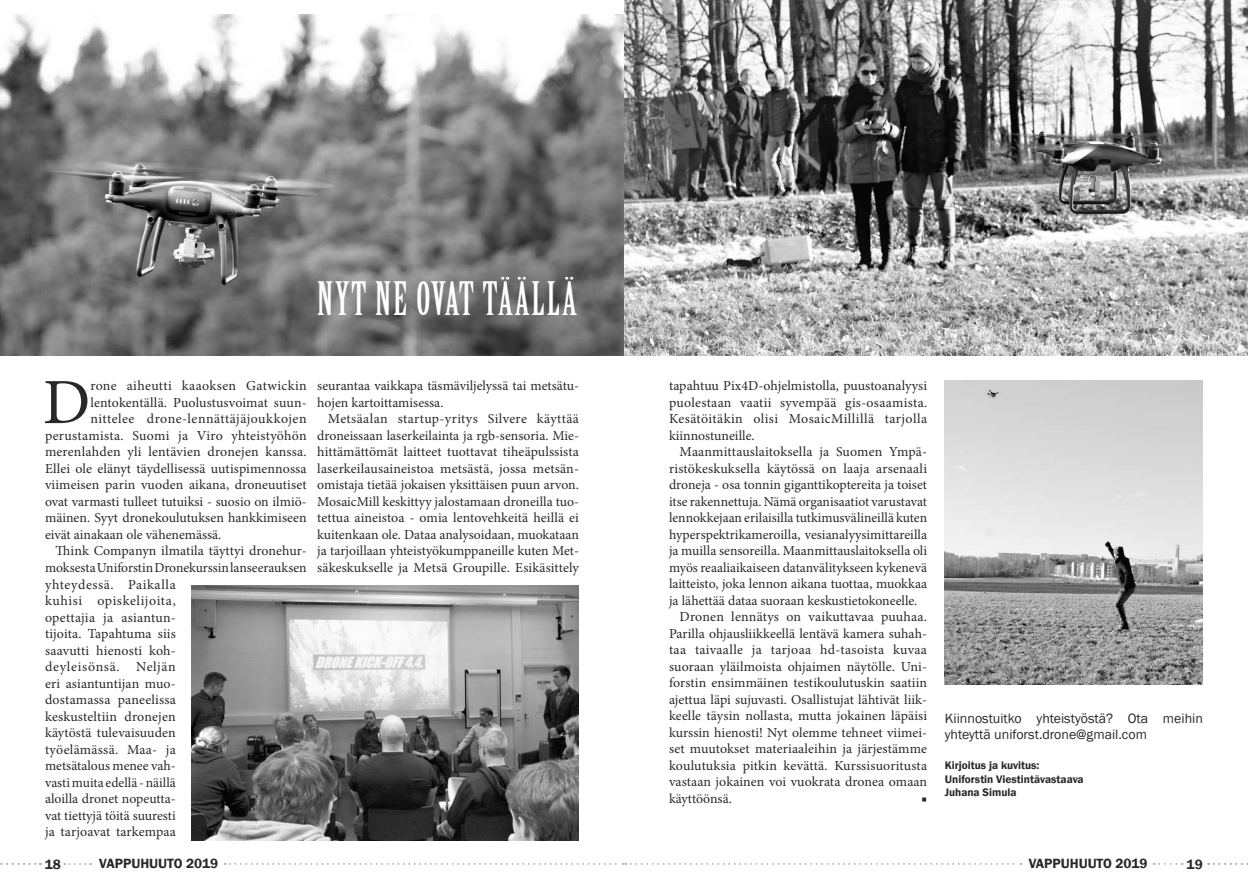
<style>
.page{position:relative;width:1248px;height:886px;background:#fff}
.page>*{position:absolute;margin:0;border:0;box-sizing:border-box;transform-origin:0 0}
.t1{font:64.5px "Minion Pro";color:#292829}
.t2{font:45px "Birch Std";letter-spacing:.04em;color:#fff}
.t3{font:13.88px/16.6px "Franklin Gothic";color:#292829}
.t4{font:13.75px/16.5px "Minion Pro";letter-spacing:.005em;color:#292829;text-align:justify}
.t5{font:13.75px "Minion Pro";letter-spacing:.035em;color:#292829}
.t6{font:600 13.75px "Franklin Gothic";color:#292829}
.t7{font:13.75px "Minion Pro";letter-spacing:.025em;color:#292829}
.t8{font:600 11.25px/13.5px "Franklin Gothic";color:#292829}
</style>
<div class="page">
<img style="left:0;top:14px;width:623px;height:341px">
<img style="left:191px;top:585px;width:388px;height:256px">
<img style="left:944px;top:380px;width:258px;height:305px">
<img style="left:624px;top:0;width:623px;height:355px">
<svg style="left:64px;top:863px;width:27px;height:2px"></svg>
<svg style="left:224px;top:863px;width:797px;height:2px"></svg>
<svg style="left:1153px;top:863px;width:29px;height:2px"></svg>
<svg style="left:0;top:863px;width:41px;height:2px"></svg>
<svg style="left:1208px;top:863px;width:40px;height:2px"></svg>
<h2 class="t2" style="left:317px;top:273px;width:261px">NYT NE OVAT TÄÄLLÄ</h2>
<h1 class="t1" style="left:43px;top:359px;width:49px">D</h1>
<p class="t7" style="left:90px;top:376px;width:218px">rone aiheutti kaaoksen Gatwickin</p>
<p class="t4" style="left:90px;top:394px;width:218px">lentokentällä. Puolustusvoimat suun-</p>
<p class="t5" style="left:90px;top:409px;width:218px">nittelee drone-lennättäjäjoukkojen</p>
<p class="t4" style="left:45px;top:427px;width:263px">perustamista. Suomi ja Viro yhteistyöhön</p>
<p class="t4" style="left:45px;top:443px;width:263px">merenlahden yli lentävien dronejen kanssa.</p>
<p class="t4" style="left:45px;top:460px;width:263px">Ellei ole elänyt täydellisessä uutispimennossa</p>
<p class="t4" style="left:45px;top:476px;width:263px">viimeisen parin vuoden aikana, droneuutiset</p>
<p class="t4" style="left:45px;top:493px;width:263px">ovat varmasti tulleet tutuiksi - suosio on ilmiö-</p>
<p class="t4" style="left:45px;top:509px;width:263px">mäinen. Syyt dronekoulutuksen hankkimiseen</p>
<p class="t4" style="left:45px;top:526px;width:178px">eivät ainakaan ole vähenemässä.</p>
<p class="t4" style="left:56px;top:542px;width:252px">Think Companyn ilmatila täyttyi dronehur-</p>
<p class="t4" style="left:45px;top:559px;width:263px">moksesta Uniforstin Dronekurssin lanseerauksen</p>
<p class="t4" style="left:45px;top:576px;width:132px">yhteydessä. Paikalla kuhisi opiskelijoita, opettajia ja asiantun&shy;tijoita. Tapahtuma siis saavutti hienosti koh&shy;deyleisönsä. Neljän eri asiantuntijan muo&shy;dostamassa paneelissa keskusteltiin dronejen käytöstä tulevaisuuden työelämässä. Maa- ja metsätalous menee vah&shy;vasti muita edellä - näillä aloilla dronet nopeutta&shy;vat tiettyjä töitä suuresti ja tarjoavat tarkempaa</p>
<p class="t4" style="left:317px;top:377px;width:263px">seurantaa vaikkapa täsmäviljelyssä tai metsätu&shy;hojen kartoittamisessa.</p>
<p class="t4" style="left:317px;top:410px;width:263px;text-indent:11px">Metsäalan startup-yritys Silvere käyttää droneissaan laserkeilainta ja rgb-sensoria. Mie&shy;hittämättömät laitteet tuottavat tiheäpulssista laserkeilausaineistoa metsästä, jossa metsän&shy;omistaja tietää jokaisen yksittäisen puun arvon.<br>MosaicMill keskittyy jalostamaan droneilla tuo&shy;tettua aineistoa - omia lentovehkeitä heillä ei kuitenkaan ole. Dataa analysoidaan, muokataan ja tarjoillaan yhteistyökumppaneille kuten Met&shy;säkeskukselle ja Metsä Groupille. Esikäsittely</p>
<p class="t4" style="left:669px;top:377px;width:260px">tapahtuu Pix4D-ohjelmistolla, puustoanalyysi puolestaan vaatii syvempää gis-osaamista.<br>Kesätöitäkin olisi MosaicMillillä tarjolla kiinnostuneille.</p>
<p class="t4" style="left:679px;top:443px;width:249px">Maanmittauslaitoksella ja Suomen Ympä-</p>
<p class="t4" style="left:669px;top:460px;width:259px">ristökeskuksella käytössä on laaja arsenaali</p>
<p class="t4" style="left:669px;top:476px;width:259px">droneja - osa tonnin giganttikoptereita ja toiset</p>
<p class="t4" style="left:669px;top:493px;width:259px">itse rakennettuja. Nämä organisaatiot varustavat</p>
<p class="t4" style="left:669px;top:509px;width:259px">lennokkejaan erilaisilla tutkimusvälineillä kuten</p>
<p class="t4" style="left:669px;top:526px;width:259px">hyperspektrikameroilla, vesianalyysimittareilla</p>
<p class="t4" style="left:669px;top:542px;width:259px">ja muilla sensoreilla. Maanmittauslaitoksella oli</p>
<p class="t4" style="left:669px;top:559px;width:259px">myös reaaliaikaiseen datanvälitykseen kykenevä</p>
<p class="t4" style="left:669px;top:575px;width:259px">laitteisto, joka lennon aikana tuottaa, muokkaa</p>
<p class="t4" style="left:669px;top:592px;width:250px">ja lähettää dataa suoraan keskustietokoneelle.</p>
<p class="t4" style="left:679px;top:608px;width:249px">Dronen lennätys on vaikuttavaa puuhaa.</p>
<p class="t4" style="left:669px;top:625px;width:259px">Parilla ohjausliikkeellä lentävä kamera suhah-</p>
<p class="t4" style="left:669px;top:641px;width:259px">taa taivaalle ja tarjoaa hd-tasoista kuvaa</p>
<p class="t4" style="left:669px;top:658px;width:259px">suoraan yläilmoista ohjaimen näytölle. Uni-</p>
<p class="t4" style="left:669px;top:674px;width:259px">forstin ensimmäinen testikoulutuskin saatiin</p>
<p class="t4" style="left:669px;top:691px;width:259px">ajettua läpi sujuvasti. Osallistujat lähtivät liik-</p>
<p class="t4" style="left:669px;top:707px;width:259px">keelle täysin nollasta, mutta jokainen läpäisi</p>
<p class="t4" style="left:669px;top:724px;width:259px">kurssin hienosti! Nyt olemme tehneet viimei-</p>
<p class="t4" style="left:669px;top:740px;width:259px">set muutokset materiaaleihin ja järjestämme</p>
<p class="t4" style="left:669px;top:757px;width:260px">koulutuksia pitkin kevättä. Kurssisuoritusta</p>
<p class="t4" style="left:669px;top:773px;width:260px">vastaan jokainen voi vuokrata dronea omaan</p>
<p class="t4" style="left:669px;top:790px;width:64px">käyttöönsä.</p>
<p class="t4" style="left:921px;top:790px;width:7px">■</p>
<p class="t3" style="left:944px;top:710px;width:259px">Kiinnostuitko yhteistyöstä? Ota meihin yhteyttä uniforst.drone@gmail.com</p>
<p class="t8" style="left:944px;top:759px;width:140px">Kirjoitus ja kuvitus:<br>Uniforstin Viestintävastaava<br>Juhana Simula</p>
<p class="t6" style="left:45px;top:855px;width:18px">18</p>
<p class="t6" style="left:99px;top:855px;width:120px">VAPPUHUUTO 2019</p>
<p class="t6" style="left:1028px;top:855px;width:120px">VAPPUHUUTO 2019</p>
<p class="t6" style="left:1186px;top:856px;width:18px">19</p>
</div>
